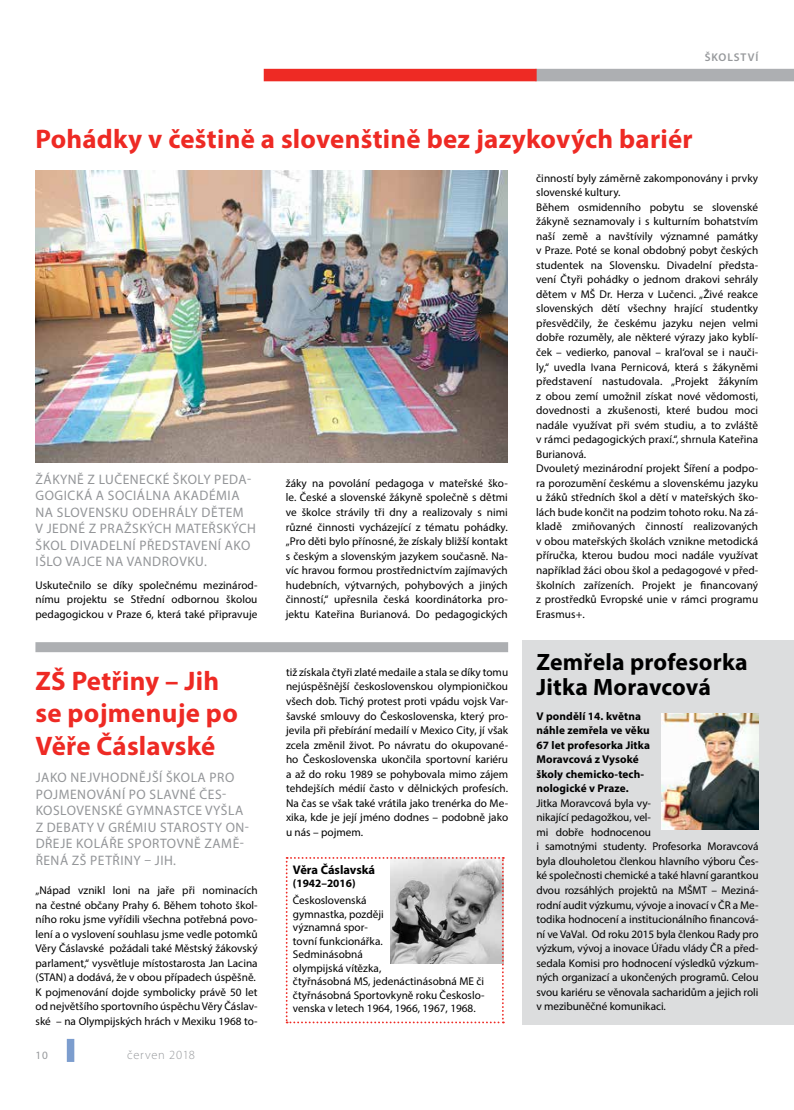
<style>
.page{position:relative;width:794px;height:1110px;background:#fff}
.page>*{position:absolute;margin:0;border:0;box-sizing:border-box;transform-origin:0 0}
.t1{font:700 26.88px/32.5px "Myriad Pro";letter-spacing:.01em;color:#ee2a24}
.t2{font:700 23.75px/25px "Myriad Pro";letter-spacing:.01em;color:#000}
.t3{font:13.75px/16.5px "Myriad Pro";letter-spacing:.04em;color:#939598}
.t4{font:700 12.5px "Myriad Pro";color:#000}
.t5{font:300 12.5px "Myriad Pro";letter-spacing:.06em;color:#97999c}
.t6{font:11.25px/14.5px "Myriad Pro";color:#000}
.t7{font:700 11.25px/14.5px "Myriad Pro";letter-spacing:.01em;color:#000}
.t8{font:600 11.25px "Myriad Pro";letter-spacing:.08em;color:#97999c}
.t9{font:11.25px "Myriad Pro";color:#97999c}
</style>
<div class="page">
<div style="left:67px;top:1038px;width:7px;height:23px;background:#7c9dce"></div>
<div style="left:535px;top:69px;width:259px;height:12px;background:#adafb2"></div>
<div style="left:264px;top:69px;width:272px;height:12px;background:#ee2a24"></div>
<div style="left:35px;top:642px;width:473px;height:10px;background:#adafb2"></div>
<img style="left:35px;top:170px;width:473px;height:292px">
<div style="left:522px;top:640px;width:272px;height:384px;background:#dcddde"></div>
<img style="left:661px;top:713px;width:97px;height:116px">
<svg style="left:286px;top:857px;width:218px;height:166px"></svg>
<p class="t8" style="left:704px;top:50px;width:55px">ŠKOLSTVÍ</p>
<h1 class="t1" style="left:35px;top:122px;width:659px">Pohádky v češtině a slovenštině bez jazykových bariér</h1>
<p class="t3" style="left:36px;top:470px;width:222px">ŽÁKYNĚ Z LUČENECKÉ ŠKOLY PEDA-<br>GOGICKÁ A SOCIÁLNA AKADÉMIA<br>NA SLOVENSKU ODEHRÁLY DĚTEM<br>V JEDNÉ Z PRAŽSKÝCH MATEŘSKÝCH<br>ŠKOL DIVADELNÍ PŘEDSTAVENÍ AKO<br>IŠLO VAJCE NA VANDROVKU.</p>
<p class="t6" style="left:35px;top:577px;width:223px;text-align:justify">Uskutečnilo se díky společnému mezinárod&shy;nímu projektu se Střední odbornou školou pedagogickou v Praze 6, která také připravuje</p>
<h1 class="t1" style="left:35px;top:663px;width:204px">ZŠ Petřiny – Jih se pojmenuje po<br>Věře Čáslavské</h1>
<p class="t3" style="left:36px;top:768px;width:215px">JAKO NEJVHODNĚJŠÍ ŠKOLA PRO<br>POJMENOVÁNÍ PO SLAVNÉ ČES-<br>KOSLOVENSKÉ GYMNASTCE VYŠLA<br>Z DEBATY V GRÉMIU STAROSTY ON-<br>DŘEJE KOLÁŘE SPORTOVNĚ ZAMĚ-<br>ŘENÁ ZŠ PETŘINY – JIH.</p>
<p class="t6" style="left:36px;top:882px;width:224px">„Nápad vznikl loni na jaře při nominacích na čestné občany Prahy 6. Během tohoto škol&shy;ního roku jsme vyřídili všechna potřebná povo&shy;lení a o vyslovení souhlasu jsme vedle potomků Věry Čáslavské požádali také Městský žákovský parlament,“ vysvětluje místostarosta Jan Lacina (STAN) a dodává, že v obou případech úspěšně.<br>K pojmenování dojde symbolicky právě 50 let od největšího sportovního úspěchu Věry Čáslav&shy;ské – na Olympijských hrách v Mexiku 1968 to-</p>
<p class="t9" style="left:35px;top:1048px;width:14px">10</p>
<p class="t5" style="left:127px;top:1047px;width:69px">červen 2018</p>
<p class="t6" style="left:286px;top:475px;width:223px;text-align:justify">žáky na povolání pedagoga v mateřské ško&shy;le. České a slovenské žákyně společně s dětmi ve školce strávily tři dny a realizovaly s nimi různé činnosti vycházející z tématu pohádky. „Pro děti bylo přínosné, že získaly bližší kontakt s českým a slovenským jazykem současně. Na&shy;víc hravou formou prostřednictvím zajímavých hudebních, výtvarných, pohybových a jiných činností,“ upřesnila česká koordinátorka pro&shy;jektu Kateřina Burianová. Do pedagogických</p>
<p class="t6" style="left:286px;top:664px;width:224px;text-align:justify">tiž získala čtyři zlaté medaile a stala se díky tomu nejúspěšnější československou olympioničkou všech dob. Tichý protest proti vpádu vojsk Var&shy;šavské smlouvy do Československa, který pro&shy;jevila při přebírání medailí v Mexico City, jí však zcela změnil život. Po návratu do okupované&shy;ho Československa ukončila sportovní kariéru a až do roku 1989 se pohybovala mimo zájem tehdejších médií často v dělnických profesích.<br>Na čas se však také vrátila jako trenérka do Me&shy;xika, kde je její jméno dodnes – podobně jako u nás – pojmem.</p>
<p class="t4" style="left:293px;top:860px;width:84px">Věra Čáslavská</p>
<p class="t7" style="left:293px;top:875px;width:64px">(1942–2016)</p>
<p class="t6" style="left:293px;top:893px;width:193px;line-height:13.5px">Československá<br>gymnastka, později<br>významná spor-<br>tovní funkcionářka.<br>Sedminásobná<br>olympijská vítězka,<br>čtyřnásobná MS, jedenáctinásobná ME či čtyřnásobná Sportovkyně roku Českoslo&shy;venska v letech 1964, 1966, 1967, 1968.</p>
<p class="t6" style="left:536px;top:170px;width:223px">činností byly záměrně zakomponovány i prvky slovenské kultury.<br>Během osmidenního pobytu se slovenské žákyně seznamovaly i s kulturním bohatstvím naší země a navštívily významné památky v Praze. Poté se konal obdobný pobyt českých studentek na Slovensku. Divadelní předsta&shy;vení Čtyři pohádky o jednom drakovi sehrály dětem v MŠ Dr. Herza v Lučenci. „Živé reakce slovenských dětí všechny hrající studentky přesvědčily, že českému jazyku nejen velmi dobře rozuměly, ale některé výrazy jako kyblí&shy;ček – vedierko, panoval – kral‘oval se i nauči&shy;ly,“ uvedla Ivana Pernicová, která s žákyněmi představení nastudovala. „Projekt žákyním z obou zemí umožnil získat nové vědomosti, dovednosti a zkušenosti, které budou moci nadále využívat při svém studiu, a to zvláště v rámci pedagogických praxí.“, shrnula Kateřina Burianová.<br>Dvouletý mezinárodní projekt Šíření a podpo&shy;ra porozumění českému a slovenskému jazyku u žáků středních škol a dětí v mateřských ško&shy;lách bude končit na podzim tohoto roku. Na zá&shy;kladě zmiňovaných činností realizovaných v obou mateřských školách vznikne metodická příručka, kterou budou moci nadále využívat například žáci obou škol a pedagogové v před&shy;školních zařízeních. Projekt je financovaný z prostředků Evropské unie v rámci programu Erasmus+.</p>
<h2 class="t2" style="left:536px;top:648px;width:213px">Zemřela profesorka<br>Jitka Moravcová</h2>
<p class="t7" style="left:536px;top:708px;width:115px">V pondělí 14. května náhle zemřela ve věku<br>67 let profesorka Jitka<br>Moravcová z Vysoké školy chemicko-tech&shy;nologické v Praze.</p>
<p class="t6" style="left:536px;top:795px;width:224px">Jitka Moravcová byla vy-<br>nikající pedagožkou, vel-<br>mi dobře hodnocenou<br>i samotnými studenty. Profesorka Moravcová byla dlouholetou členkou hlavního výboru Čes&shy;ké společnosti chemické a také hlavní garantkou dvou rozsáhlých projektů na MŠMT – Meziná&shy;rodní audit výzkumu, vývoje a inovací v ČR a Me&shy;todika hodnocení a institucionálního financová&shy;ní ve VaVaI. Od roku 2015 byla členkou Rady pro výzkum, vývoj a inovace Úřadu vlády ČR a před&shy;sedala Komisi pro hodnocení výsledků výzkum&shy;ných organizací a ukončených programů. Celou svou kariéru se věnovala sacharidům a jejich roli v mezibuněčné komunikaci.</p>
</div>
